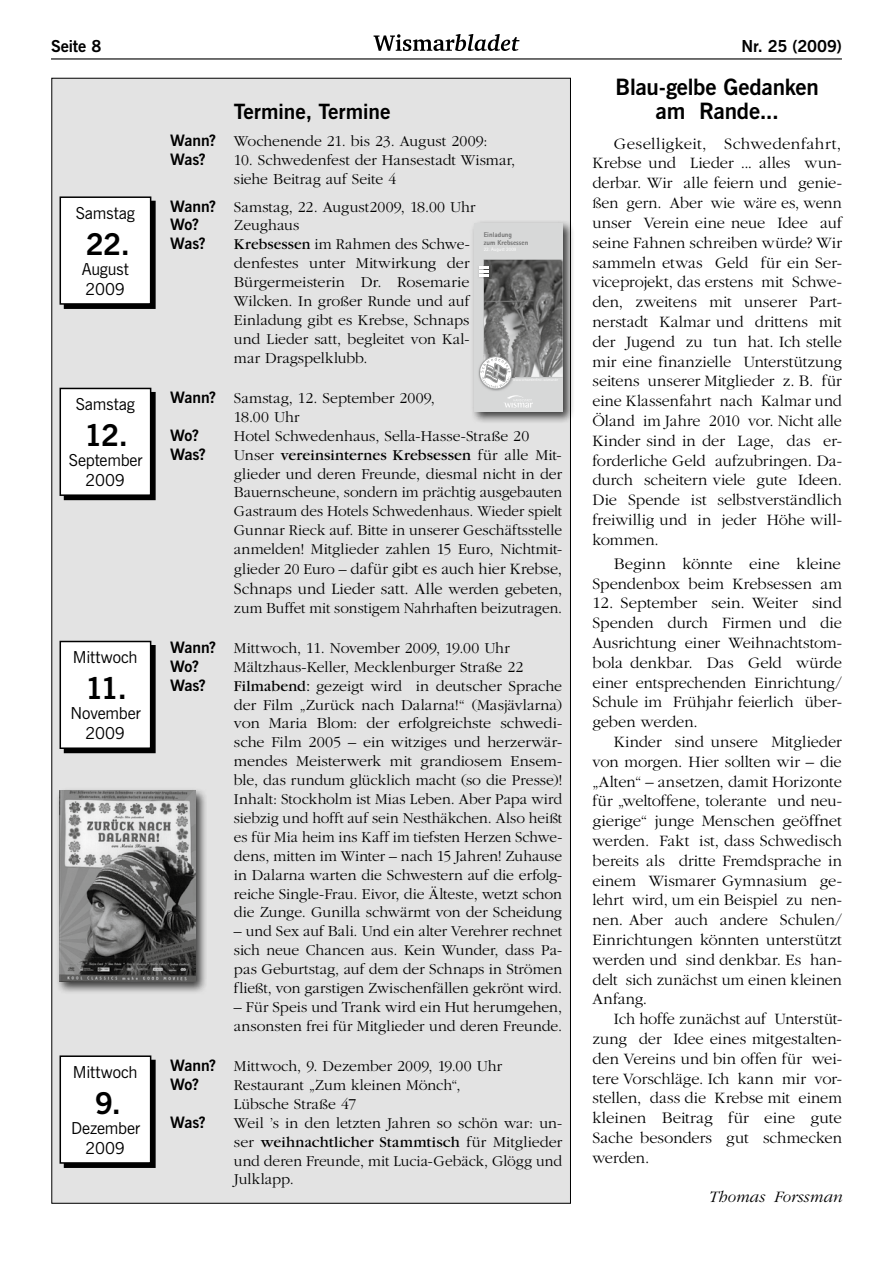
<style>
.page{position:relative;width:893px;height:1263px;background:#fff}
.page>*{position:absolute;margin:0;border:0;box-sizing:border-box;transform-origin:0 0}
.t1{font:700 30px "News Gothic BT";color:#000}
.t2{font:700 22.5px/24px "News Gothic BT";letter-spacing:-.015em;color:#000;text-align:center}
.t3{font:700 21px "News Gothic BT";color:#000}
.t4{font:300 16.5px/19.8px "Garamond";letter-spacing:-.005em;color:#000;text-align:justify}
.t5{font:16.5px/19.8px "News Gothic BT";letter-spacing:-.01em;color:#000;text-align:center}
.t6{font:700 16.5px "News Gothic BT";letter-spacing:-.005em;color:#000}
.t7{font:italic 300 16.5px "Garamond";color:#000}
.t8{font:300 15.75px/18.9px "Garamond";color:#000;text-align:justify}
.t9{font:700 15.75px "News Gothic BT";letter-spacing:-.025em;color:#000}
.t10{font:800 6.9px/7.5px "Rotis Sans Serif";color:#6f6f6f}
.s1{font-family:"News Gothic BT";font-weight:700}
.s2{font-weight:400}
.s3{font-size:15.75px}
</style>
<div class="page">
<svg style="left:374px;top:34px;width:145px;height:17px"></svg>
<hr style="left:51px;top:58px;width:791px;height:2px;background:#000">
<div style="left:52px;top:78px;width:518px;height:1125px;background:#e3e3e3"></div>
<div style="left:470px;top:220px;width:105px;height:204px;background:#000;opacity:.75"></div>
<div style="left:474px;top:224px;width:89px;height:188px;background:#d7d8d8"></div>
<svg style="left:505px;top:395px;width:28px;height:13px"></svg>
<img style="left:478px;top:370px;width:28px;height:21px">
<div style="left:479px;top:356px;width:33px;height:33px;border:1px solid #a2a3a3;border-radius:50%"></div>
<svg style="left:479px;top:259px;width:84px;height:129px;background:#858584"></svg>
<div style="left:65px;top:201px;width:90px;height:107px;background:#000"></div>
<div style="left:64px;top:201px;width:92px;height:108px;border:2px solid #000"></div>
<div style="left:60px;top:197px;width:91px;height:107px;background:#fff"></div>
<div style="left:60px;top:196px;width:91px;height:109px;border:2px solid #000"></div>
<div style="left:65px;top:393px;width:90px;height:106px;background:#000"></div>
<div style="left:64px;top:392px;width:92px;height:108px;border:2px solid #000"></div>
<div style="left:60px;top:388px;width:91px;height:107px;background:#fff"></div>
<div style="left:60px;top:388px;width:91px;height:108px;border:2px solid #000"></div>
<div style="left:65px;top:646px;width:90px;height:106px;background:#000"></div>
<div style="left:64px;top:645px;width:92px;height:108px;border:2px solid #000"></div>
<div style="left:60px;top:641px;width:91px;height:107px;background:#fff"></div>
<div style="left:60px;top:641px;width:91px;height:108px;border:2px solid #000"></div>
<div style="left:65px;top:1060px;width:90px;height:107px;background:#000"></div>
<div style="left:64px;top:1060px;width:92px;height:108px;border:2px solid #000"></div>
<div style="left:60px;top:1056px;width:91px;height:107px;background:#fff"></div>
<div style="left:60px;top:1055px;width:91px;height:109px;border:2px solid #000"></div>
<div style="left:56px;top:787px;width:151px;height:207px;background:#000;opacity:.75"></div>
<img style="left:60px;top:791px;width:135px;height:191px">
<p class="t6" style="left:51px;top:36px;width:52px">Seite 8</p>
<p class="t6" style="left:742px;top:36px;width:102px">Nr. 25 (2009)</p>
<p class="t5" style="left:76px;top:203px;width:61px">Samstag</p>
<h1 class="t1" style="left:86px;top:226px;width:46px">22.</h1>
<p class="t5" style="left:82px;top:259px;width:49px;text-align:left">August<br>2009</p>
<p class="t5" style="left:76px;top:394px;width:61px">Samstag</p>
<h1 class="t1" style="left:85px;top:417px;width:45px">12.</h1>
<p class="t5" style="left:69px;top:450px;width:75px">September<br>2009</p>
<p class="t5" style="left:73px;top:647px;width:66px">Mittwoch</p>
<h1 class="t1" style="left:86px;top:670px;width:43px">11.</h1>
<p class="t5" style="left:71px;top:703px;width:72px">November<br>2009</p>
<p class="t5" style="left:73px;top:1062px;width:66px">Mittwoch</p>
<h1 class="t1" style="left:95px;top:1085px;width:27px">9.</h1>
<p class="t5" style="left:71px;top:1118px;width:71px">Dezember<br>2009</p>
<h3 class="t3" style="left:234px;top:99px;width:158px">Termine, Termine</h3>
<p class="t8" style="left:170px;top:132px;width:319px"><span class="s1">Wann?</span> Wochenende 21. bis 23. August 2009:</p>
<p class="t9" style="left:170px;top:150px;width:37px">Was?</p>
<p class="t8" style="left:234px;top:151px;width:283px">10. Schwedenfest der Hansestadt Wismar, siehe Beitrag auf Seite 4</p>
<p class="t8" style="left:170px;top:197px;width:307px"><span class="s1">Wann?</span> Samstag, 22. August2009, 18.00 Uhr</p>
<p class="t9" style="left:170px;top:215px;width:30px">Wo?</p>
<p class="t8" style="left:234px;top:216px;width:67px">Zeughaus</p>
<p class="t9" style="left:170px;top:234px;width:37px">Was?</p>
<p class="t8" style="left:234px;top:235px;width:237px"><span class="s2">Krebsessen</span> im Rahmen des Schwe&shy;denfestes unter Mitwirkung der Bürgermeisterin Dr. Rosemarie Wilcken. In großer Runde und auf Einladung gibt es Krebse, Schnaps und Lieder satt, begleitet von Kal&shy;mar Dragspelklubb.</p>
<p class="t8" style="left:234px;top:389px;width:202px;text-indent:-64px"><span class="s1">Wann?</span> Samstag, 12. September 2009,<br>18.00 Uhr</p>
<p class="t9" style="left:170px;top:425px;width:30px">Wo?</p>
<p class="t8" style="left:234px;top:426px;width:297px">Hotel Schwedenhaus, Sella-Hasse-Straße 20</p>
<p class="t9" style="left:170px;top:444px;width:37px">Was?</p>
<p class="t8" style="left:234px;top:445px;width:330px">Unser <span class="s2">vereinsinternes Krebsessen</span> für alle Mit&shy;glieder und deren Freunde, diesmal nicht in der Bauernscheune, sondern im prächtig ausgebauten Gastraum des Hotels Schwedenhaus. Wieder spielt Gunnar Rieck auf. Bitte in unserer Geschäftsstelle anmelden! Mitglieder zahlen 15 Euro, Nichtmit-</p>
<p class="t4" style="left:234px;top:559px;width:330px"><span class="s3">glieder 20 Euro –</span> dafür gibt es auch hier Krebse,<br>Schnaps und Lieder satt. Alle <span class="s3">werden gebeten,</span></p>
<p class="t8" style="left:234px;top:598px;width:330px">zum Buffet mit sonstigem Nahrhaften beizutragen.</p>
<p class="t8" style="left:170px;top:638px;width:341px"><span class="s1">Wann?</span> Mittwoch, 11. November 2009, 19.00 Uhr</p>
<p class="t9" style="left:170px;top:656px;width:30px">Wo?</p>
<p class="t8" style="left:234px;top:657px;width:291px">Mältzhaus-Keller, Mecklenburger Straße 22</p>
<p class="t9" style="left:170px;top:675px;width:37px">Was?</p>
<p class="t8" style="left:234px;top:676px;width:330px"><span class="s2">Filmabend:</span> gezeigt wird in deutscher Sprache der Film „Zurück nach Dalarna!“ (Masjävlarna) von Maria Blom: der erfolgreichste schwedi&shy;sche Film 2005 – ein witziges und herzerwär&shy;mendes Meisterwerk mit grandiosem Ensem&shy;ble, das rundum glücklich macht (so die Presse)!<br>Inhalt: Stockholm ist Mias Leben. Aber Papa wird siebzig und hofft auf sein Nesthäkchen. Also heißt es für Mia heim ins Kaff im tiefsten Herzen Schwe&shy;dens, mitten im Winter – nach 15 Jahren! Zuhause in Dalarna warten die Schwestern auf die erfolg&shy;reiche Single-Frau. Eivor, die Älteste, wetzt schon die Zunge. Gunilla schwärmt von der Scheidung</p>
<p class="t8" style="left:234px;top:922px;width:330px">– und Sex auf Bali. Und ein alter Verehrer rechnet sich neue Chancen aus. Kein Wunder, dass Pa&shy;pas Geburtstag, auf dem der Schnaps in Strömen fließt, von garstigen Zwischenfällen gekrönt wird.</p>
<p class="t8" style="left:234px;top:998px;width:330px">– Für Speis und Trank wird ein Hut herumgehen, ansonsten frei für Mitglieder und deren Freunde.</p>
<p class="t8" style="left:170px;top:1057px;width:333px"><span class="s1">Wann?</span> Mittwoch, 9. Dezember 2009, 19.00 Uhr</p>
<p class="t9" style="left:170px;top:1075px;width:30px">Wo?</p>
<p class="t8" style="left:234px;top:1076px;width:228px">Restaurant „Zum kleinen Mönch“,<br>Lübsche Straße 47</p>
<p class="t9" style="left:170px;top:1112px;width:37px">Was?</p>
<p class="t8" style="left:234px;top:1113px;width:330px">Weil ’s in den letzten Jahren so schön war: un&shy;ser <span class="s2">weihnachtlicher Stammtisch</span> für Mitglieder und deren Freunde, mit Lucia-Gebäck, Glögg und Julklapp.</p>
<p class="t10" style="left:484px;top:231px;width:46px">Einladung<br>zum Krebsessen</p>
<h2 class="t2" style="left:616px;top:74px;width:205px">Blau-gelbe Gedanken am Rande...</h2>
<p class="t4" style="left:592px;top:134px;width:251px;text-indent:21px">Geselligkeit, Schwedenfahrt, Krebse und Lieder ... alles wun&shy;derbar. Wir alle feiern und genie&shy;ßen gern. Aber wie wäre es, wenn unser Verein eine neue Idee auf seine Fahnen schreiben würde? Wir sammeln etwas Geld für ein Ser&shy;viceprojekt, das erstens mit Schwe&shy;den, zweitens mit unserer Part&shy;nerstadt Kalmar und drittens mit der Jugend zu tun hat. Ich stelle mir eine finanzielle Unterstützung seitens unserer Mitglieder z. B. für eine Klassenfahrt nach Kalmar und Öland im Jahre 2010 vor. Nicht alle Kinder sind in der Lage, das er&shy;forderliche Geld aufzubringen. Da&shy;durch scheitern viele gute Ideen.<br>Die Spende ist selbstverständlich freiwillig und in jeder Höhe will&shy;kommen.</p>
<p class="t4" style="left:592px;top:554px;width:251px;text-align:right">Beginn könnte eine kleine<br>Spendenbox beim Krebsessen am</p>
<p class="t4" style="left:592px;top:593px;width:251px">12. September sein. Weiter sind Spenden durch Firmen und die Ausrichtung einer Weihnachtstom&shy;bola denkbar. Das Geld würde einer entsprechenden Einrichtung/ Schule im Frühjahr feierlich über&shy;geben werden.</p>
<p class="t4" style="left:592px;top:732px;width:251px;text-indent:21px">Kinder sind unsere Mitglieder von morgen. Hier sollten wir – die „Alten“ – ansetzen, damit Horizonte für „weltoffene, tolerante und neu&shy;gierige“ junge Menschen geöffnet werden. Fakt ist, dass Schwedisch bereits als dritte Fremdsprache in einem Wismarer Gymnasium ge&shy;lehrt wird, um ein Beispiel zu nen&shy;nen. Aber auch andere Schulen/ Einrichtungen könnten unterstützt werden und sind denkbar. Es han&shy;delt sich zunächst um einen kleinen Anfang.</p>
<p class="t4" style="left:592px;top:1009px;width:251px;text-indent:21px">Ich hoffe zunächst auf Unterstüt&shy;zung der Idee eines mitgestalten&shy;den Vereins und bin offen für wei&shy;tere Vorschläge. Ich kann mir vor&shy;stellen, dass die Krebse mit einem kleinen Beitrag für eine gute Sache besonders gut schmecken werden.</p>
<p class="t7" style="left:708px;top:1188px;width:135px">Thomas Forssman</p>
</div>
